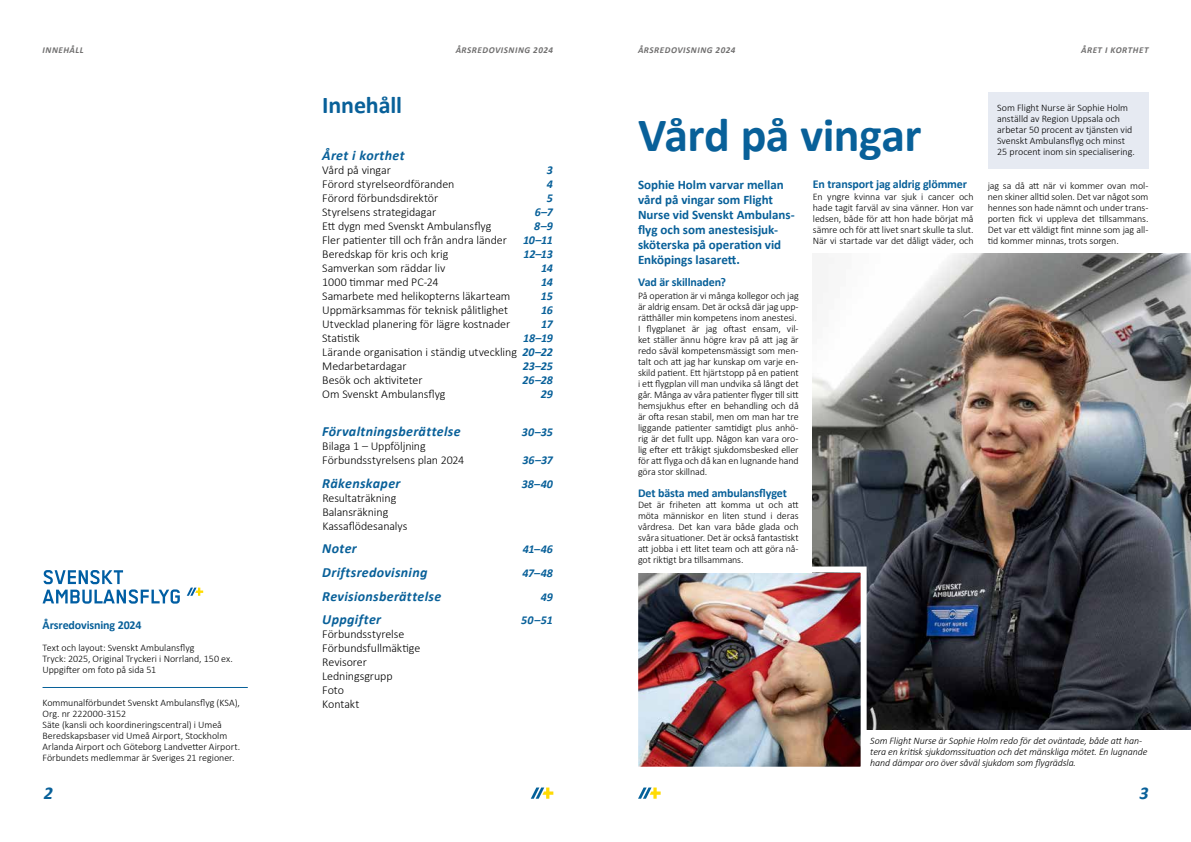
<style>
.page{position:relative;width:1191px;height:842px;background:#fff}
.page>*{position:absolute;margin:0;border:0;box-sizing:border-box;transform-origin:0 0}
.t1{font:700 48px "Calibri";letter-spacing:-.015em;color:#086099}
.t2{font:700 24px "Calibri";letter-spacing:-.005em;color:#086099}
.t3{font:italic 700 18px "Calibri";color:#086099}
.t4{font:italic 700 14px "Calibri";letter-spacing:.025em;color:#086099}
.t5{font:700 13px/15px "Calibri";color:#086099}
.t6{font:300 12px/14px "Calibri";letter-spacing:-.01em;color:#000}
.t7{font:700 12px "Calibri";letter-spacing:-.01em;color:#086099}
.t8{font:italic 700 12px "Calibri";letter-spacing:-.01em;color:#086099}
.t9{font:300 10px/11px "Calibri";letter-spacing:-.005em;color:#000}
.t10{font:italic 300 10px/11px "Calibri";letter-spacing:-.01em;color:#000}
.t11{font:italic 700 9px "Calibri";letter-spacing:.06em;color:#706f6f}
.s1{font-weight:700;font-style:italic;color:#086099}
</style>
<div class="page">
<svg style="left:531px;top:787px;width:22px;height:12px"></svg>
<svg style="left:638px;top:787px;width:22px;height:12px"></svg>
<svg style="left:43px;top:570px;width:137px;height:34px"></svg>
<svg style="left:187px;top:588px;width:16px;height:8px"></svg>
<hr style="left:43px;top:687px;width:205px;height:1px;background:#086099">
<img style="left:813px;top:253px;width:378px;height:476px">
<img style="left:639px;top:573px;width:220px;height:193px">
<div style="left:632px;top:566px;width:234px;height:207px;border:6px solid #fff"></div>
<div style="left:987px;top:93px;width:161px;height:76px;background:#e6eaf2"></div>
<p class="t11" style="left:43px;top:44px;width:43px">INNEHÅLL</p>
<p class="t11" style="left:456px;top:44px;width:99px">ÅRSREDOVISNING 2024</p>
<p class="t11" style="left:638px;top:44px;width:99px">ÅRSREDOVISNING 2024</p>
<p class="t11" style="left:1081px;top:44px;width:69px">ÅRET I KORTHET</p>
<p class="t7" style="left:43px;top:616px;width:100px">Årsredovisning 2024</p>
<p class="t9" style="left:43px;top:642px;width:192px">Text och layout: Svenskt Ambulansflyg<br>Tryck: 2025, Original Tryckeri i Norrland, 150 ex.<br>Uppgifter om foto på sida 51</p>
<p class="t9" style="left:43px;top:697px;width:199px">Kommunalförbundet Svenskt Ambulansflyg (KSA), Org. nr 222000-3152<br>Säte (kansli och koordineringscentral) i Umeå Beredskapsbaser vid Umeå Airport, Stockholm Arlanda Airport och Göteborg Landvetter Airport.<br>Förbundets medlemmar är Sveriges 21 regioner.</p>
<h2 class="t2" style="left:322px;top:88px;width:81px">Innehåll</h2>
<h3 class="t4" style="left:322px;top:147px;width:84px">Året i korthet</h3>
<p class="t6" style="left:322px;top:163px;width:70px">Vård på vingar</p>
<p class="t8" style="left:547px;top:163px;width:8px">3</p>
<p class="t6" style="left:322px;top:177px;width:134px">Förord styrelseordföranden</p>
<p class="t8" style="left:547px;top:177px;width:8px">4</p>
<p class="t6" style="left:322px;top:191px;width:117px">Förord förbundsdirektör</p>
<p class="t8" style="left:547px;top:191px;width:8px">5</p>
<p class="t6" style="left:322px;top:205px;width:115px">Styrelsens strategidagar</p>
<p class="t8" style="left:535px;top:205px;width:20px">6–7</p>
<p class="t6" style="left:322px;top:219px;width:171px">Ett dygn med Svenskt Ambulansflyg</p>
<p class="t8" style="left:534px;top:219px;width:20px">8–9</p>
<p class="t6" style="left:322px;top:233px;width:186px">Fler patienter till och från andra länder</p>
<p class="t8" style="left:523px;top:233px;width:31px">10–11</p>
<p class="t6" style="left:322px;top:247px;width:128px">Beredskap för kris och krig</p>
<p class="t8" style="left:523px;top:247px;width:31px">12–13</p>
<p class="t6" style="left:322px;top:261px;width:124px">Samverkan som räddar liv</p>
<p class="t8" style="left:541px;top:261px;width:13px">14</p>
<p class="t6" style="left:322px;top:275px;width:118px">1000 timmar med PC-24</p>
<p class="t8" style="left:541px;top:275px;width:13px">14</p>
<p class="t6" style="left:322px;top:289px;width:190px">Samarbete med helikopterns läkarteam</p>
<p class="t8" style="left:541px;top:289px;width:13px">15</p>
<p class="t6" style="left:322px;top:303px;width:187px">Uppmärksammas för teknisk pålitlighet</p>
<p class="t8" style="left:541px;top:303px;width:13px">16</p>
<p class="t6" style="left:322px;top:317px;width:189px">Utvecklad planering för lägre kostnader</p>
<p class="t8" style="left:541px;top:317px;width:13px">17</p>
<p class="t6" style="left:322px;top:331px;width:39px">Statistik</p>
<p class="t6" style="left:322px;top:331px;width:232px;text-align:justify;text-indent:201px"><span class="s1">18–19<br></span>Lärande organisation i ständig utveckling <span class="s1">20–22<br></span>Medarbetardagar</p>
<p class="t8" style="left:523px;top:359px;width:32px">23–25</p>
<p class="t6" style="left:322px;top:373px;width:102px">Besök och aktiviteter</p>
<p class="t8" style="left:522px;top:373px;width:32px">26–28</p>
<p class="t6" style="left:322px;top:387px;width:125px">Om Svenskt Ambulansflyg</p>
<p class="t8" style="left:541px;top:387px;width:14px">29</p>
<h3 class="t4" style="left:322px;top:423px;width:140px">Förvaltningsberättelse</h3>
<p class="t8" style="left:522px;top:425px;width:32px">30–35</p>
<p class="t6" style="left:322px;top:439px;width:143px">Bilaga 1 – Uppföljning<br>Förbundsstyrelsens plan 2024</p>
<p class="t8" style="left:522px;top:453px;width:32px">36–37</p>
<h3 class="t4" style="left:322px;top:474px;width:80px">Räkenskaper</h3>
<p class="t8" style="left:521px;top:476px;width:33px">38–40</p>
<p class="t6" style="left:322px;top:491px;width:87px">Resultaträkning<br>Balansräkning<br>Kassaflödesanalys</p>
<h3 class="t4" style="left:322px;top:540px;width:36px">Noter</h3>
<p class="t8" style="left:522px;top:542px;width:32px">41–46</p>
<h3 class="t4" style="left:322px;top:564px;width:107px">Driftsredovisning</h3>
<p class="t8" style="left:522px;top:566px;width:32px">47–48</p>
<h3 class="t4" style="left:322px;top:587px;width:120px">Revisionsberättelse</h3>
<p class="t8" style="left:541px;top:589px;width:14px">49</p>
<h3 class="t4" style="left:322px;top:611px;width:60px">Uppgifter</h3>
<p class="t8" style="left:521px;top:613px;width:33px">50–51</p>
<p class="t6" style="left:322px;top:627px;width:99px">Förbundsstyrelse<br>Förbundsfullmäktige<br>Revisorer<br>Ledningsgrupp<br>Foto<br>Kontakt</p>
<h1 class="t1" style="left:638px;top:101px;width:285px">Vård på vingar</h1>
<p class="t9" style="left:997px;top:102px;width:139px">Som Flight Nurse är Sophie Holm anställd av Region Uppsala och arbetar 50 procent av tjänsten vid<br>Svenskt Ambulansflyg och minst<br>25 procent inom sin specialisering.</p>
<h3 class="t5" style="left:638px;top:177px;width:158px">Sophie Holm varvar mellan vård på vingar som Flight<br>Nurse vid Svenskt Ambulans&shy;flyg och som anestesisjuk&shy;sköterska på operation vid<br>Enköpings lasarett.</h3>
<p class="t7" style="left:638px;top:274px;width:89px">Vad är skillnaden?</p>
<p class="t9" style="left:638px;top:290px;width:162px">På operation är vi många kollegor och jag är aldrig ensam. Det är också där jag upp&shy;rätthåller min kompetens inom anestesi.<br>I flygplanet är jag oftast ensam, vil&shy;ket ställer ännu högre krav på att jag är redo såväl kompetensmässigt som men&shy;talt och att jag har kunskap om varje en&shy;skild patient. Ett hjärtstopp på en patient i ett flygplan vill man undvika så långt det går. Många av våra patienter flyger till sitt hemsjukhus efter en behandling och då är ofta resan stabil, men om man har tre liggande patienter samtidigt plus anhö&shy;rig är det fullt upp. Någon kan vara oro&shy;lig efter ett tråkigt sjukdomsbesked eller för att flyga och då kan en lugnande hand göra stor skillnad.</p>
<p class="t7" style="left:638px;top:484px;width:150px">Det bästa med ambulansflyget</p>
<p class="t9" style="left:638px;top:499px;width:162px;text-align:justify">Det är friheten att komma ut och att möta människor en liten stund i deras vårdresa. Det kan vara både glada och svåra situationer. Det är också fantastiskt att jobba i ett litet team och att göra nå&shy;got riktigt bra tillsammans.</p>
<p class="t7" style="left:813px;top:176px;width:156px">En transport jag aldrig glömmer</p>
<p class="t9" style="left:813px;top:191px;width:162px;text-align:justify">En yngre kvinna var sjuk i cancer och hade tagit farväl av sina vänner. Hon var ledsen, både för att hon hade börjat må sämre och för att livet snart skulle ta slut.<br>När vi startade var det dåligt väder, och</p>
<p class="t9" style="left:987px;top:180px;width:162px;text-align:justify">jag sa då att när vi kommer ovan mol&shy;nen skiner alltid solen. Det var något som hennes son hade nämnt och under trans&shy;porten fick vi uppleva det tillsammans.<br>Det var ett väldigt fint minne som jag all&shy;tid kommer minnas, trots sorgen.</p>
<p class="t10" style="left:870px;top:735px;width:278px">Som Flight Nurse är Sophie Holm redo för det oväntade, både att han&shy;tera en kritisk sjukdomssituation och det mänskliga mötet. En lugnande hand dämpar oro över såväl sjukdom som flygrädsla.</p>
<h3 class="t3" style="left:44px;top:782px;width:11px">2</h3>
<h3 class="t3" style="left:1139px;top:782px;width:11px">3</h3>
</div>
